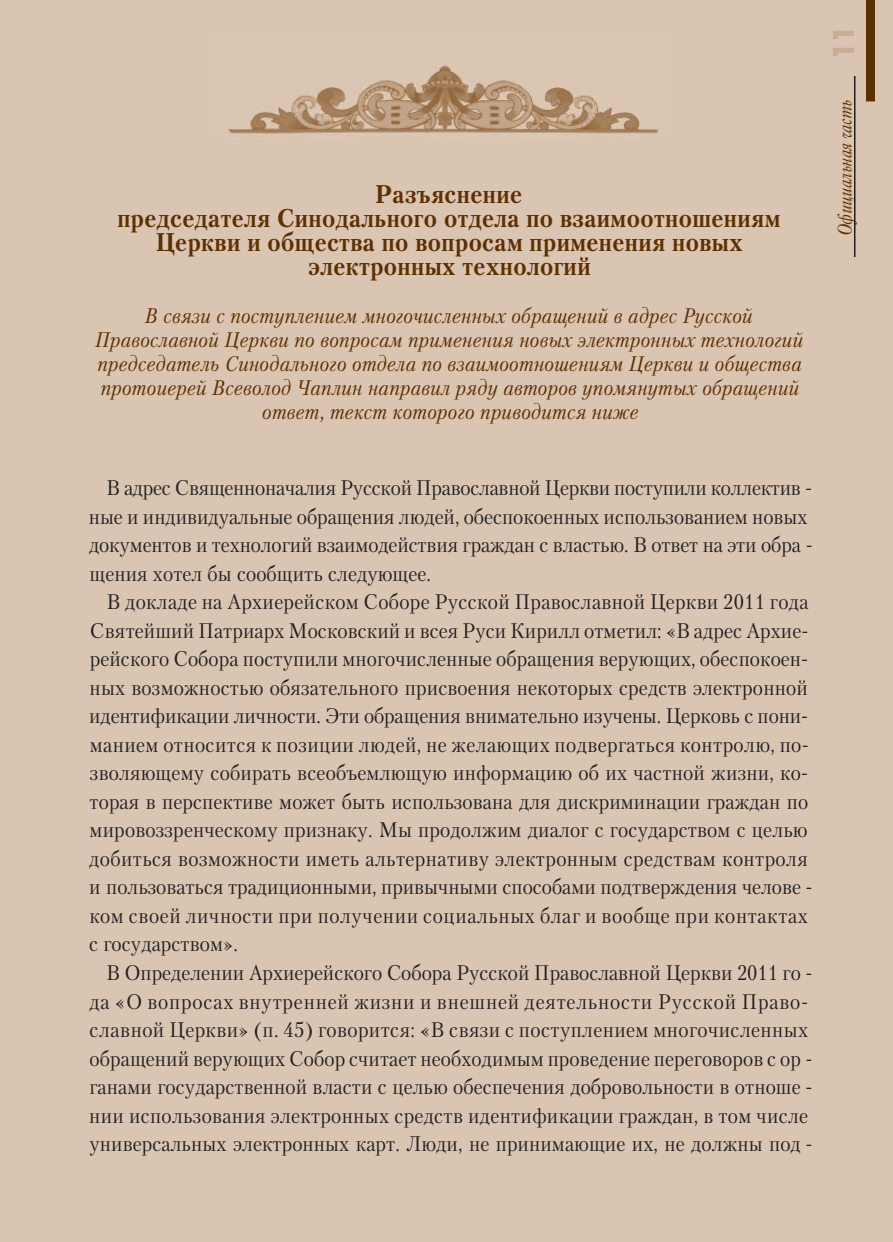
<style>
.page{position:relative;width:893px;height:1242px;background:#d9c5b2}
.page>*{position:absolute;margin:0;border:0;box-sizing:border-box;transform-origin:0 0}
.t1{font:30px "Futuris XC";color:#c9ae95;scale:.95 1}
.t2{font:700 25.5px/24px "Petersburg C";letter-spacing:.015em;color:#5d3000;text-align:center;scale:.93 1}
.t3{font:21px/28.5px "Petersburg C";letter-spacing:.005em;color:#231f20;scale:.93 1}
.t4{font:italic 21px/24px "Petersburg C";letter-spacing:.015em;color:#5d3000;text-align:center;scale:.93 1}
.t5{font:italic 19.5px "Kis CBT";color:#5d3000;scale:.9 1}
</style>
<div class="page">
<div style="left:866px;top:0;width:9px;height:101px;background:#5d3000"></div>
<hr style="left:854px;top:76px;width:1px;height:181px;background:#231f20">
<img style="left:228px;top:65px;width:431px;height:69px">
<p class="t2" style="left:117px;top:182px;width:714px">Разъяснение<br>председателя Синодального отдела по взаимоотношениям Церкви и общества по вопросам применения новых электронных технологий</p>
<p class="t4" style="left:95px;top:303px;width:763px">В связи с поступлением многочисленных обращений в адрес Русской Православной Церкви по вопросам применения новых электронных технологий председатель Синодального отдела по взаимоотношениям Церкви и общества протоиерей Всеволод Чаплин направил ряду авторов упомянутых обращений ответ, текст которого приводится ниже</p>
<h1 class="t1" style="left:826px;top:60px;width:37px;rotate:-90deg">11</h1>
<p class="t5" style="left:833px;top:235px;width:153px;rotate:-90deg">Официальная часть</p>
<p class="t3" style="left:89px;top:474px;width:780px;text-indent:17px">В адрес Священноначалия Русской Православной Церкви поступили коллек тив - ные и индивидуальные обращения людей, обеспокоенных использованием но вых документов и технологий взаимодействия граждан с властью. В ответ на эти обра - щения хотел бы сообщить следующее.</p>
<p class="t3" style="left:89px;top:588px;width:779px;text-indent:17px">В докладе на Архиерейском Соборе Русской Православной Церкви 2011 года Свя тейший Патриарх Московский и всея Руси Кирилл отметил: «В адрес Архие - рейского Собора поступили многочисленные обращения верующих, обеспокоен - ных возможностью обязательного присвоения некоторых средств электронной идентификации личности. Эти обращения внимательно изучены. Церковь с пони - манием относится к позиции людей, не желающих подвергаться контролю, по - з воляющему собирать всеобъемлющую информацию об их частной жизни, ко - торая в перспективе может быть использована для дискриминации граждан по ми ро воззренческому признаку. Мы продолжим диалог с государством с целью до бить ся возможности иметь альтернативу электронным средствам контроля и поль зоваться традиционными, привычными способами подтверждения чело ве - ком своей личности при получении социальных благ и вообще при контактах с государством».</p>
<p class="t3" style="left:89px;top:958px;width:779px;text-indent:17px">В Определении Архиерейского Собора Русской Православной Церкви 2011 го - да «О вопросах внутренней жизни и внешней деятельности Русской Право - с лав ной Церкви» (п. 45) говорится: «В связи с поступлением многочисленных обра щений верующих Собор считает необходимым проведение переговоров с ор - ганами государственной власти с целью обеспечения добровольности в отно ше - нии использования электронных средств идентификации граждан, в том числе универсальных электронных карт. Люди, не принимающие их, не должны под -</p>
</div>
